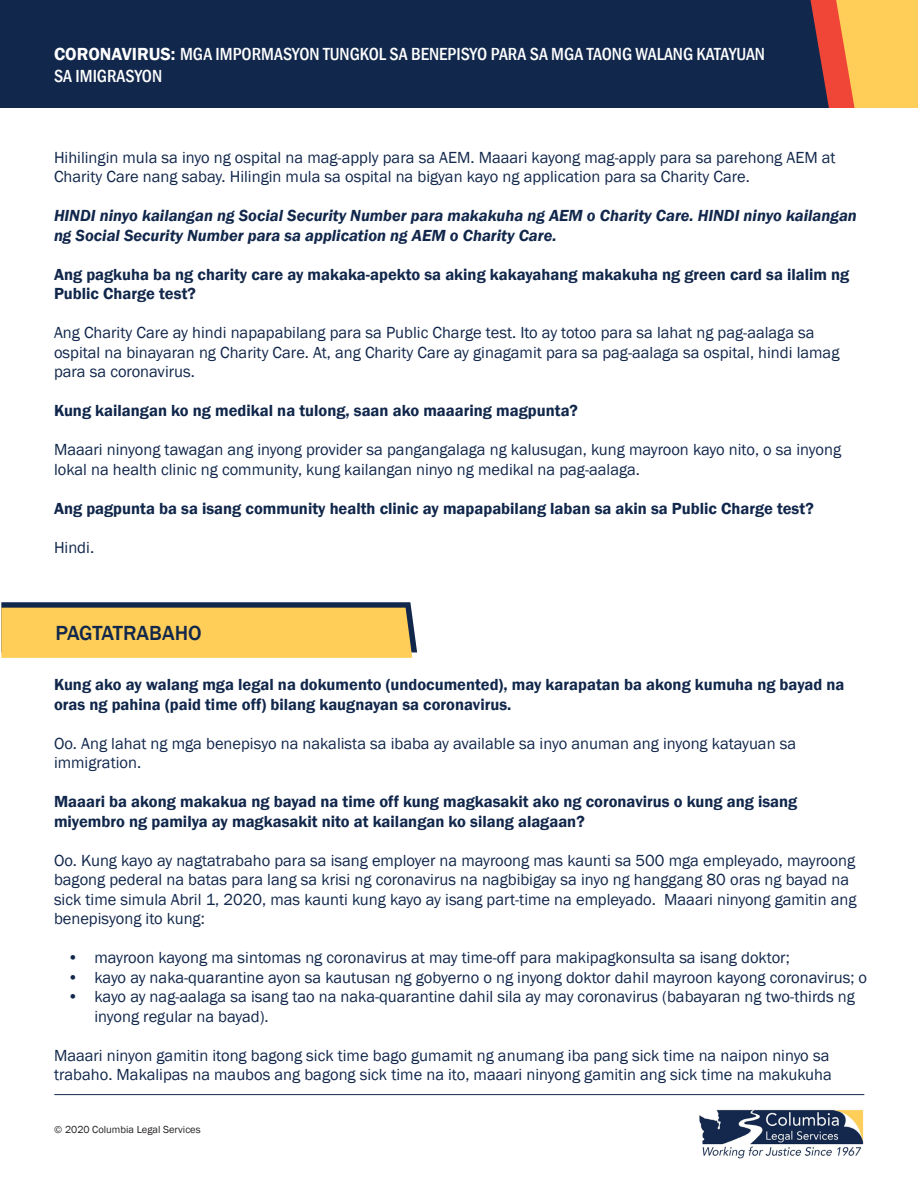
<style>
.page{position:relative;width:918px;height:1188px;background:#fff}
.page>*{position:absolute;margin:0;border:0;box-sizing:border-box;transform-origin:0 0}
.t1{font:500 21px "Franklin Gothic";color:#11274b}
.t2{font:500 condensed 18px/21.6px "Franklin Gothic";color:#fff}
.t3{font:16.5px/19.5px "Franklin Gothic";color:#11274b}
.t4{font:600 16.5px/19.5px "Franklin Gothic";color:#11274b}
.t5{font:italic 600 16.5px/19.5px "Franklin Gothic";color:#11274b}
.t6{font:10.5px "Franklin Gothic";color:#231f20}
.s1{font-weight:600;font-stretch:normal}
</style>
<div class="page">
<img style="left:699px;top:1109px;width:165px;height:50px">
<hr style="left:54px;top:1094px;width:810px;height:1px;background:#11274b">
<div style="left:855px;top:0;width:63px;height:108px;background:#fece58"></div>
<svg style="left:829px;top:0;width:26px;height:108px;background:#f47843"></svg>
<div style="left:0;top:0;width:829px;height:108px;background:#11274b"></div>
<svg style="left:1px;top:602px;width:416px;height:56px;background:#e4bd59"></svg>
<p class="t2" style="left:54px;top:43px;width:713px"><span class="s1">CORONAVIRUS:</span> MGA IMPORMASYON TUNGKOL SA BENEPISYO PARA SA MGA TAONG WALANG KATAYUAN<br>SA IMIGRASYON</p>
<p class="t3" style="left:54px;top:148px;width:783px">Hihilingin mula sa inyo ng ospital na mag-apply para sa AEM. Maaari kayong mag-apply para sa parehong AEM at<br>Charity Care nang sabay. Hilingin mula sa ospital na bigyan kayo ng application para sa Charity Care.</p>
<p class="t5" style="left:54px;top:206px;width:804px">HINDI ninyo kailangan ng Social Security Number para makakuha ng AEM o Charity Care. HINDI ninyo kailangan ng Social Security Number para sa application ng AEM o Charity Care.</p>
<p class="t4" style="left:54px;top:265px;width:797px">Ang pagkuha ba ng charity care ay makaka-apekto sa aking kakayahang makakuha ng green card sa ilalim ng<br>Public Charge test?</p>
<p class="t3" style="left:54px;top:323px;width:787px">Ang Charity Care ay hindi napapabilang para sa Public Charge test. Ito ay totoo para sa lahat ng pag-aalaga sa ospital na binayaran ng Charity Care. At, ang Charity Care ay ginagamit para sa pag-aalaga sa ospital, hindi lamag para sa coronavirus.</p>
<p class="t4" style="left:54px;top:401px;width:526px">Kung kailangan ko ng medikal na tulong, saan ako maaaring magpunta?</p>
<p class="t3" style="left:54px;top:440px;width:789px">Maaari ninyong tawagan ang inyong provider sa pangangalaga ng kalusugan, kung mayroon kayo nito, o sa inyong lokal na health clinic ng community, kung kailangan ninyo ng medikal na pag-aalaga.</p>
<p class="t4" style="left:54px;top:499px;width:761px">Ang pagpunta ba sa isang community health clinic ay mapapabilang laban sa akin sa Public Charge test?</p>
<p class="t3" style="left:54px;top:538px;width:42px">Hindi.</p>
<p class="t1" style="left:55px;top:620px;width:148px">PAGTATRABAHO</p>
<p class="t4" style="left:54px;top:675px;width:792px">Kung ako ay walang mga legal na dokumento (undocumented), may karapatan ba akong kumuha ng bayad na oras ng pahina (paid time off) bilang kaugnayan sa coronavirus.</p>
<p class="t3" style="left:54px;top:734px;width:744px">Oo. Ang lahat ng mga benepisyo na nakalista sa ibaba ay available sa inyo anuman ang inyong katayuan sa immigration.</p>
<p class="t4" style="left:54px;top:792px;width:745px">Maaari ba akong makakua ng bayad na time off kung magkasakit ako ng coronavirus o kung ang isang miyembro ng pamilya ay magkasakit nito at kailangan ko silang alagaan?</p>
<p class="t3" style="left:54px;top:851px;width:804px">Oo. Kung kayo ay nagtatrabaho para sa isang employer na mayroong mas kaunti sa 500 mga empleyado, mayroong bagong pederal na batas para lang sa krisi ng coronavirus na nagbibigay sa inyo ng hanggang 80 oras ng bayad na sick time simula Abril 1, 2020, mas kaunti kung kayo ay isang part-time na empleyado. Maaari ninyong gamitin ang benepisyong ito kung:</p>
<p class="t3" style="left:68px;top:948px;width:724px">• mayroon kayong ma sintomas ng coronavirus at may time-off para makipagkonsulta sa isang doktor;</p>
<p class="t3" style="left:68px;top:968px;width:801px">• kayo ay naka-quarantine ayon sa kautusan ng gobyerno o ng inyong doktor dahil mayroon kayong coronavirus; o</p>
<p class="t3" style="left:94px;top:987px;width:762px;text-indent:-27px">• kayo ay nag-aalaga sa isang tao na naka-quarantine dahil sila ay may coronavirus (babayaran ng two-thirds ng inyong regular na bayad).</p>
<p class="t3" style="left:54px;top:1046px;width:779px">Maaari ninyon gamitin itong bagong sick time bago gumamit ng anumang iba pang sick time na naipon ninyo sa trabaho. Makalipas na maubos ang bagong sick time na ito, maaari ninyong gamitin ang sick time na makukuha</p>
<p class="t6" style="left:54px;top:1123px;width:148px">© 2020 Columbia Legal Services</p>
</div>
